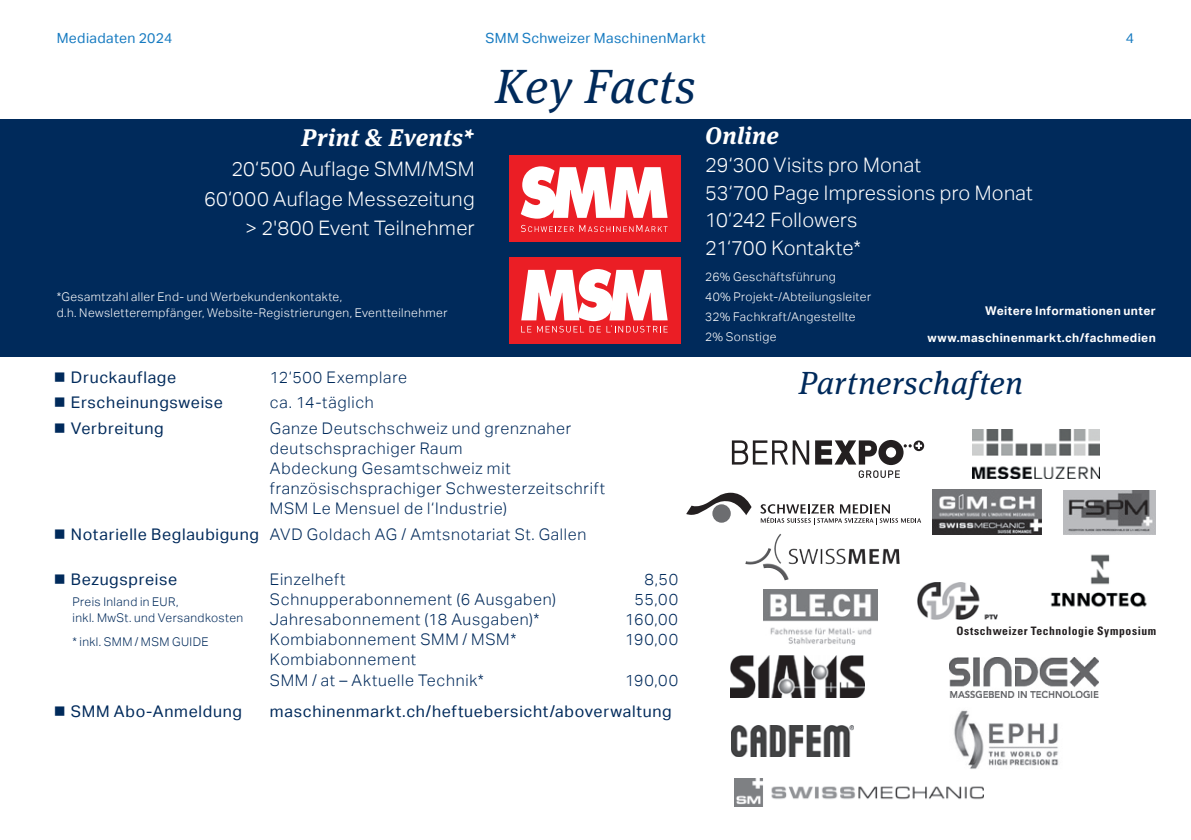
<style>
.page{position:relative;width:1191px;height:840px;background:#fff}
.page>*{position:absolute;margin:0;border:0;box-sizing:border-box;transform-origin:0 0}
.t1{font:italic 48px "Meta Serif OT";letter-spacing:.01em;color:#002a5b}
.t2{font:italic 32px "Meta Serif OT";letter-spacing:.015em;color:#002a5b}
.t3{font:italic 700 24px "Meta Serif OT";letter-spacing:.015em;color:#fff}
.t4{font:300 20px/27.6px "Aktiv Grotesk";letter-spacing:.015em;color:#fff;text-align:right}
.t5{font:300 16px/20px "Aktiv Grotesk";letter-spacing:.045em;color:#002a5b}
.t6{font:16px "Aktiv Grotesk";letter-spacing:.045em;color:#002a5b}
.t7{font:14px "Aktiv Grotesk";letter-spacing:.025em;color:#177bc1}
.t8{font:300 12px/20px "Aktiv Grotesk";letter-spacing:.035em;color:#fff}
.t9{font:300 12px/16px "Aktiv Grotesk";letter-spacing:.035em;color:#002a5b}
.t10{font:700 12px "Aktiv Grotesk";letter-spacing:.03em;color:#fff}
.t11{font:700 condensed 11.6px "Univers LT Std";letter-spacing:.045em;color:#231f20}
.s1{font-weight:400}
</style>
<div class="page">
<div style="left:0;top:119px;width:1191px;height:237px;background:#002a5b"></div>
<div style="left:510px;top:257px;width:171px;height:87px;background:#eb1e25"></div>
<svg style="left:521px;top:269px;width:146px;height:63px"></svg>
<div style="left:510px;top:155px;width:171px;height:87px;background:#eb1e25"></div>
<svg style="left:521px;top:166px;width:146px;height:52px"></svg>
<svg style="left:521px;top:225px;width:146px;height:7px"></svg>
<svg style="left:732px;top:440px;width:77px;height:24px"></svg>
<svg style="left:815px;top:440px;width:109px;height:37px"></svg>
<img style="left:972px;top:429px;width:127px;height:49px">
<img style="left:734px;top:778px;width:249px;height:28px">
<svg style="left:745px;top:534px;width:154px;height:46px"></svg>
<img style="left:774px;top:533px;width:7px;height:30px">
<img style="left:731px;top:725px;width:122px;height:31px">
<img style="left:932px;top:489px;width:109px;height:45px">
<img style="left:730px;top:655px;width:134px;height:41px">
<img style="left:949px;top:657px;width:149px;height:40px">
<svg style="left:760px;top:504px;width:161px;height:20px"></svg>
<svg style="left:686px;top:492px;width:65px;height:23px"></svg>
<div style="left:712px;top:504px;width:18px;height:18px;background:#6c6d70;border-radius:50%"></div>
<img style="left:1064px;top:490px;width:91px;height:44px">
<img style="left:917px;top:582px;width:80px;height:37px">
<img style="left:763px;top:589px;width:114px;height:55px">
<img style="left:954px;top:710px;width:105px;height:59px">
<img style="left:1050px;top:554px;width:97px;height:54px">
<p class="t7" style="left:57px;top:30px;width:117px">Mediadaten 2024</p>
<p class="t7" style="left:485px;top:30px;width:222px">SMM Schweizer MaschinenMarkt</p>
<p class="t7" style="left:1126px;top:30px;width:10px">4</p>
<h3 class="t3" style="left:301px;top:123px;width:175px">Print &amp; Events*</h3>
<p class="t4" style="left:204px;top:154px;width:272px;line-height:29.6px">20‘500 Auflage SMM/MSM<br>60‘000 Auflage Messezeitung &gt; 2'800 Event Teilnehmer</p>
<h1 class="t1" style="left:495px;top:57px;width:202px">Key Facts</h1>
<p class="t8" style="left:57px;top:288px;width:392px;line-height:16px">*Gesamtzahl aller End- und Werbekundenkontakte,<br>d.h. Newsletterempfänger, Website-Registrierungen, Eventteilnehmer</p>
<p class="t6" style="left:54px;top:367px;width:124px">■ Druckauflage</p>
<p class="t5" style="left:270px;top:367px;width:139px">12‘500 Exemplare</p>
<p class="t6" style="left:54px;top:393px;width:171px">■ Erscheinungsweise</p>
<p class="t5" style="left:270px;top:392px;width:105px">ca. 14-täglich</p>
<p class="t6" style="left:54px;top:419px;width:111px">■ Verbreitung</p>
<p class="t5" style="left:270px;top:418px;width:337px">Ganze Deutschschweiz und grenznaher deutschsprachiger Raum<br>Abdeckung Gesamtschweiz mit französischsprachiger Schwesterzeitschrift MSM Le Mensuel de l‘Industrie)</p>
<p class="t5" style="left:54px;top:524px;width:534px">■ <span class="s1">Notarielle Beglaubigung</span> AVD Goldach AG / Amtsnotariat St. Gallen</p>
<p class="t6" style="left:54px;top:570px;width:125px">■ Bezugspreise</p>
<p class="t5" style="left:270px;top:569px;width:77px">Einzelheft</p>
<p class="t5" style="left:644px;top:569px;width:35px">8,50</p>
<p class="t5" style="left:270px;top:589px;width:288px">Schnupperabonnement (6 Ausgaben)</p>
<p class="t5" style="left:634px;top:589px;width:45px">55,00</p>
<p class="t5" style="left:270px;top:609px;width:271px">Jahresabonnement (18 Ausgaben)*</p>
<p class="t5" style="left:625px;top:609px;width:54px">160,00</p>
<p class="t5" style="left:270px;top:629px;width:248px">Kombiabonnement SMM / MSM*</p>
<p class="t5" style="left:625px;top:629px;width:54px">190,00</p>
<p class="t5" style="left:270px;top:649px;width:215px">Kombiabonnement<br>SMM / at – Aktuelle Technik*</p>
<p class="t9" style="left:73px;top:593px;width:172px">Preis Inland in EUR,<br>inkl. MwSt. und Versandkosten</p>
<p class="t9" style="left:73px;top:633px;width:137px">* inkl. SMM / MSM GUIDE</p>
<p class="t5" style="left:625px;top:669px;width:54px">190,00</p>
<p class="t6" style="left:54px;top:701px;width:190px">■ SMM Abo-Anmeldung</p>
<p class="t6" style="left:270px;top:701px;width:403px">maschinenmarkt.ch/heftuebersicht/aboverwaltung</p>
<h3 class="t3" style="left:705px;top:121px;width:75px">Online</h3>
<p class="t4" style="left:705px;top:151px;width:329px;text-align:left">29‘300 Visits pro Monat<br>53‘700 Page Impressions pro Monat<br>10‘242 Followers<br>21‘700 Kontakte*</p>
<p class="t8" style="left:705px;top:266px;width:167px">26% Geschäftsführung<br>40% Projekt-/Abteilungsleiter<br>32% Fachkraft/Angestellte<br>2% Sonstige</p>
<p class="t10" style="left:985px;top:304px;width:172px">Weitere Informationen unter</p>
<p class="t10" style="left:927px;top:331px;width:230px">www.maschinenmarkt.ch/fachmedien</p>
<h2 class="t2" style="left:798px;top:362px;width:225px">Partnerschaften</h2>
<p class="t11" style="left:956px;top:624px;width:201px">Ostschweizer Technologie Symposium</p>
</div>
